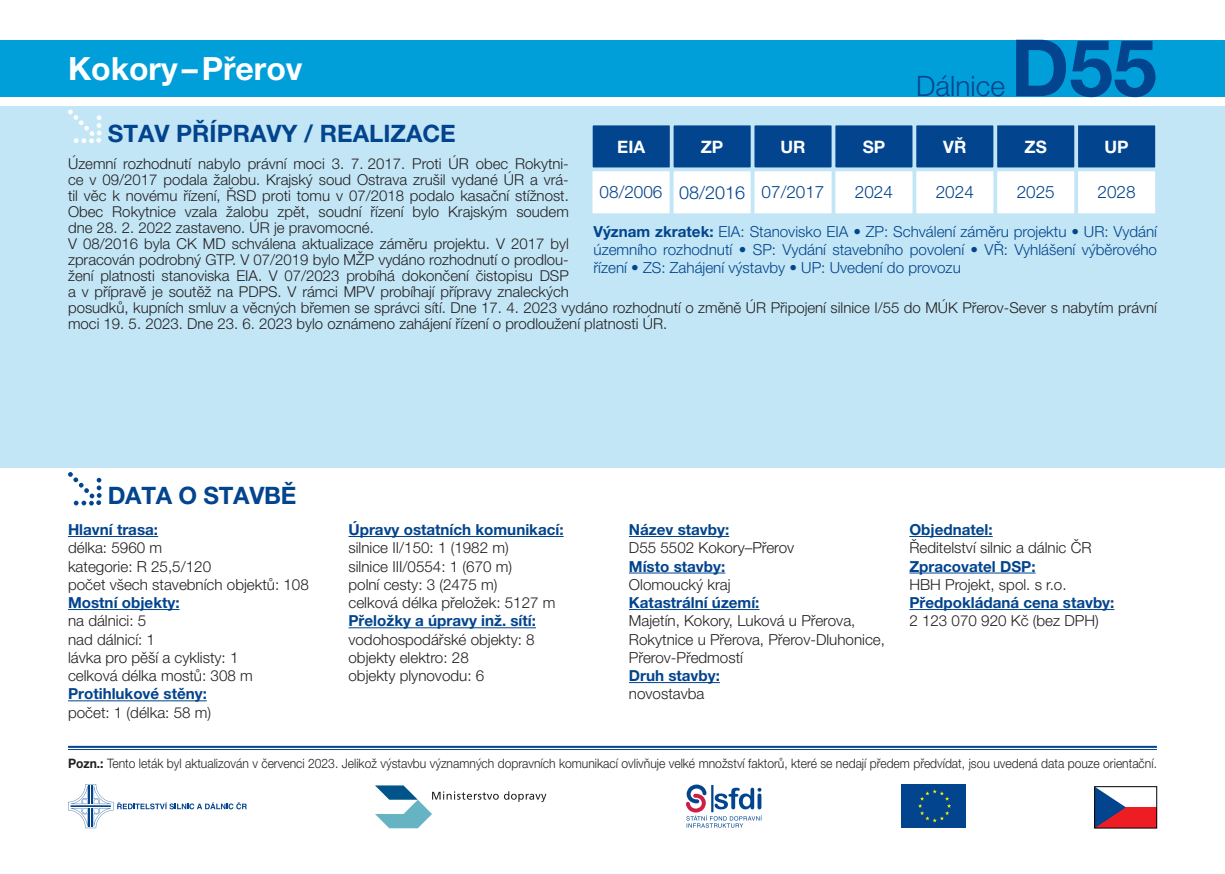
<style>
.page{position:relative;width:1225px;height:874px;background:#fff}
.page>*{position:absolute;margin:0;border:0;box-sizing:border-box;transform-origin:0 0}
.t1{font:700 78.8px "Helvetica Neue LT Pro";color:#02448d}
.t2{font:700 32px "Helvetica Neue LT Pro";color:#fff}
.t3{font:300 28.2px "Helvetica Neue LT Pro";color:#02448d}
.t4{font:700 24px "Helvetica Neue LT Pro";color:#02448d}
.t5{font:300 18px "Helvetica Neue LT Pro";color:#02448d}
.t6{font:300 17.2px "Helvetica Neue LT Pro";color:#02448d}
.t7{font:700 17.2px "Helvetica Neue LT Pro";color:#fff}
.t8{font:300 15.2px/18.2px "Helvetica Neue LT Pro";color:#231f20}
.t9{font:700 15.2px "Helvetica Neue LT Pro";color:#02448d}
.t10{font:300 15.2px/18.2px "Helvetica Neue LT Pro";color:#02448d;text-align:justify}
.t11{font:300 15px/16px "Helvetica Neue LT Pro";color:#231f20;text-align:justify}
.t12{font:300 13px "Helvetica Neue LT Pro";color:#231f20;scale:.93 1}
.s1{font-weight:700}
</style>
<div class="page">
<div style="left:0;top:106px;width:1225px;height:361px;background:#c3e6f6"></div>
<svg style="left:68px;top:110px;width:34px;height:33px"></svg>
<div style="left:1077px;top:124px;width:79px;height:44px;background:#02448d"></div>
<div style="left:1076px;top:123px;width:81px;height:46px;border:2px solid #c3e6f6"></div>
<div style="left:915px;top:124px;width:79px;height:44px;background:#02448d"></div>
<div style="left:914px;top:123px;width:81px;height:46px;border:2px solid #c3e6f6"></div>
<div style="left:753px;top:124px;width:79px;height:44px;background:#02448d"></div>
<div style="left:752px;top:123px;width:81px;height:46px;border:2px solid #c3e6f6"></div>
<div style="left:996px;top:124px;width:79px;height:44px;background:#02448d"></div>
<div style="left:995px;top:123px;width:81px;height:46px;border:2px solid #c3e6f6"></div>
<div style="left:834px;top:124px;width:79px;height:44px;background:#02448d"></div>
<div style="left:833px;top:123px;width:81px;height:46px;border:2px solid #c3e6f6"></div>
<div style="left:672px;top:124px;width:79px;height:44px;background:#02448d"></div>
<div style="left:671px;top:123px;width:81px;height:46px;border:2px solid #c3e6f6"></div>
<div style="left:592px;top:124px;width:79px;height:44px;background:#02448d"></div>
<div style="left:591px;top:123px;width:80px;height:46px;border:2px solid #c3e6f6"></div>
<div style="left:1077px;top:170px;width:79px;height:44px;background:#fff"></div>
<div style="left:1076px;top:169px;width:81px;height:46px;border:2px solid #c3e6f6"></div>
<div style="left:915px;top:170px;width:79px;height:44px;background:#fff"></div>
<div style="left:914px;top:169px;width:81px;height:46px;border:2px solid #c3e6f6"></div>
<div style="left:753px;top:170px;width:79px;height:44px;background:#fff"></div>
<div style="left:752px;top:169px;width:81px;height:46px;border:2px solid #c3e6f6"></div>
<div style="left:996px;top:170px;width:79px;height:44px;background:#fff"></div>
<div style="left:995px;top:169px;width:81px;height:46px;border:2px solid #c3e6f6"></div>
<div style="left:834px;top:170px;width:79px;height:44px;background:#fff"></div>
<div style="left:833px;top:169px;width:81px;height:46px;border:2px solid #c3e6f6"></div>
<div style="left:672px;top:170px;width:79px;height:44px;background:#fff"></div>
<div style="left:671px;top:169px;width:81px;height:46px;border:2px solid #c3e6f6"></div>
<div style="left:591px;top:170px;width:79px;height:44px;background:#fff"></div>
<div style="left:590px;top:169px;width:81px;height:46px;border:2px solid #c3e6f6"></div>
<hr style="left:68px;top:536px;width:90px;height:1px;background:#02448d">
<hr style="left:68px;top:609px;width:111px;height:1px;background:#02448d">
<hr style="left:68px;top:700px;width:139px;height:1px;background:#02448d">
<hr style="left:348px;top:536px;width:215px;height:1px;background:#02448d">
<hr style="left:348px;top:627px;width:188px;height:1px;background:#02448d">
<hr style="left:629px;top:536px;width:100px;height:1px;background:#02448d">
<hr style="left:629px;top:572px;width:96px;height:1px;background:#02448d">
<hr style="left:629px;top:609px;width:130px;height:1px;background:#02448d">
<hr style="left:629px;top:681px;width:91px;height:1px;background:#02448d">
<hr style="left:909px;top:536px;width:83px;height:1px;background:#02448d">
<hr style="left:909px;top:572px;width:126px;height:1px;background:#02448d">
<hr style="left:909px;top:609px;width:205px;height:1px;background:#02448d">
<div style="left:0;top:40px;width:1225px;height:56px;background:#009fda"></div>
<svg style="left:68px;top:472px;width:34px;height:33px"></svg>
<hr style="left:68px;top:745px;width:1089px;height:2px;background:#02448d">
<hr style="left:68px;top:748px;width:1089px;height:1px;background:#02448d">
<div style="left:901px;top:784px;width:65px;height:43px;background:#02448d"></div>
<svg style="left:918px;top:789px;width:33px;height:32px"></svg>
<div style="left:1094px;top:807px;width:62px;height:20px;background:#ee1d23"></div>
<svg style="left:1096px;top:788px;width:30px;height:37px"></svg>
<div style="left:1094px;top:786px;width:63px;height:41px;border:1px solid #000"></div>
<svg style="left:68px;top:784px;width:179px;height:43px"></svg>
<svg style="left:686px;top:784px;width:76px;height:43px"></svg>
<svg style="left:375px;top:785px;width:171px;height:42px"></svg>
<p class="t2" style="left:68px;top:48px;width:236px">Kokory–Přerov</p>
<p class="t3" style="left:916px;top:69px;width:90px">Dálnice</p>
<p class="t1" style="left:1010px;top:19px;width:148px">D55</p>
<p class="t4" style="left:108px;top:119px;width:350px">STAV PŘÍPRAVY / REALIZACE</p>
<p class="t7" style="left:617px;top:136px;width:29px">EIA</p>
<p class="t7" style="left:701px;top:136px;width:24px">ZP</p>
<p class="t7" style="left:780px;top:136px;width:27px">UR</p>
<p class="t7" style="left:862px;top:136px;width:24px">SP</p>
<p class="t7" style="left:943px;top:136px;width:25px">VŘ</p>
<p class="t7" style="left:1024px;top:136px;width:24px">ZS</p>
<p class="t7" style="left:1104px;top:136px;width:26px">UP</p>
<p class="t6" style="left:599px;top:182px;width:64px">08/2006</p>
<p class="t5" style="left:679px;top:181px;width:68px">08/2016</p>
<p class="t6" style="left:761px;top:182px;width:64px">07/2017</p>
<p class="t6" style="left:855px;top:182px;width:40px">2024</p>
<p class="t6" style="left:935px;top:182px;width:40px">2024</p>
<p class="t6" style="left:1016px;top:182px;width:40px">2025</p>
<p class="t6" style="left:1097px;top:182px;width:40px">2028</p>
<p class="t11" style="left:68px;top:155px;width:502px">Územní rozhodnutí nabylo právní moci 3. 7. 2017. Proti ÚR obec Rokytni&shy;ce v 09/2017 podala žalobu. Krajský soud Ostrava zrušil vydané ÚR a vrá&shy;til věc k novému řízení, ŘSD proti tomu v 07/2018 podalo kasační stížnost.<br>Obec Rokytnice vzala žalobu zpět, soudní řízení bylo Krajským soudem dne 28. 2. 2022 zastaveno. ÚR je pravomocné.</p>
<p class="t11" style="left:68px;top:235px;width:1090px;text-align:left">V 08/2016 byla CK MD schválena aktualizace záměru projektu. V 2017 byl<br>zpracován podrobný GTP. V 07/2019 bylo MŽP vydáno rozhodnutí o prodlou-<br>žení platnosti stanoviska EIA. V 07/2023 probíhá dokončení čistopisu DSP<br>a v přípravě je soutěž na PDPS. V rámci MPV probíhají přípravy znaleckých<br>posudků, kupních smluv a věcných břemen se správci sítí. Dne 17. 4. 2023 vydáno rozhodnutí o změně ÚR Připojení silnice I/55 do MÚK Přerov-Sever s nabytím právní moci 19. 5. 2023. Dne 23. 6. 2023 bylo oznámeno zahájení řízení o prodloužení platnosti ÚR.</p>
<p class="t10" style="left:593px;top:222px;width:565px"><span class="s1">Význam zkratek:</span> EIA: Stanovisko EIA • ZP: Schválení záměru projektu • UR: Vydání územního rozhodnutí • SP: Vydání stavebního povolení • VŘ: Vyhlášení výběrového řízení • ZS: Zahájení výstavby • UP: Uvedení do provozu</p>
<p class="t4" style="left:108px;top:480px;width:190px">DATA O STAVBĚ</p>
<p class="t9" style="left:68px;top:520px;width:92px">Hlavní trasa:</p>
<p class="t8" style="left:68px;top:538px;width:96px">délka: 5960 m</p>
<p class="t8" style="left:68px;top:556px;width:145px">kategorie: R 25,5/120</p>
<p class="t8" style="left:68px;top:574px;width:242px">počet všech stavebních objektů: 108</p>
<p class="t9" style="left:68px;top:593px;width:113px">Mostní objekty:</p>
<p class="t8" style="left:68px;top:611px;width:80px">na dálnici: 5</p>
<p class="t8" style="left:68px;top:629px;width:89px">nad dálnicí: 1</p>
<p class="t8" style="left:68px;top:647px;width:172px">lávka pro pěší a cyklisty: 1</p>
<p class="t8" style="left:68px;top:666px;width:186px">celková délka mostů: 308 m</p>
<p class="t9" style="left:68px;top:684px;width:140px">Protihlukové stěny:</p>
<p class="t8" style="left:68px;top:702px;width:145px">počet: 1 (délka: 58 m)</p>
<p class="t9" style="left:348px;top:520px;width:217px">Úpravy ostatních komunikací:</p>
<p class="t8" style="left:348px;top:538px;width:162px">silnice II/150: 1 (1982 m)</p>
<p class="t8" style="left:348px;top:556px;width:165px">silnice III/0554: 1 (670 m)</p>
<p class="t8" style="left:348px;top:574px;width:150px">polní cesty: 3 (2475 m)</p>
<p class="t8" style="left:348px;top:593px;width:209px">celková délka přeložek: 5127 m</p>
<p class="t9" style="left:348px;top:611px;width:189px">Přeložky a úpravy inž. sítí:</p>
<p class="t8" style="left:348px;top:629px;width:188px">vodohospodářské objekty: 8</p>
<p class="t8" style="left:348px;top:647px;width:122px">objekty elektro: 28</p>
<p class="t8" style="left:348px;top:666px;width:137px">objekty plynovodu: 6</p>
<p class="t9" style="left:629px;top:520px;width:102px">Název stavby:</p>
<p class="t8" style="left:629px;top:538px;width:167px">D55 5502 Kokory–Přerov</p>
<p class="t9" style="left:629px;top:556px;width:98px">Místo stavby:</p>
<p class="t8" style="left:629px;top:574px;width:103px">Olomoucký kraj</p>
<p class="t9" style="left:629px;top:593px;width:132px">Katastrální území:</p>
<p class="t8" style="left:629px;top:611px;width:258px">Majetín, Kokory, Luková u Přerova,<br>Rokytnice u Přerova, Přerov-Dluhonice,<br>Přerov-Předmostí</p>
<p class="t9" style="left:629px;top:666px;width:92px">Druh stavby:</p>
<p class="t8" style="left:629px;top:684px;width:77px">novostavba</p>
<p class="t9" style="left:909px;top:520px;width:85px">Objednatel:</p>
<p class="t8" style="left:909px;top:538px;width:184px">Ředitelství silnic a dálnic ČR</p>
<p class="t9" style="left:909px;top:556px;width:128px">Zpracovatel DSP:</p>
<p class="t8" style="left:909px;top:574px;width:159px">HBH Projekt, spol. s r.o.</p>
<p class="t9" style="left:909px;top:593px;width:206px">Předpokládaná cena stavby:</p>
<p class="t8" style="left:909px;top:611px;width:191px">2 123 070 920 Kč (bez DPH)</p>
<p class="t12" style="left:68px;top:755px;width:1172px"><span class="s1">Pozn.:</span> Tento leták byl aktualizován v červenci 2023. Jelikož výstavbu významných dopravních komunikací ovlivňuje velké množství faktorů, které se nedají předem předvídat, jsou uvedená data pouze orientační.</p>
</div>
